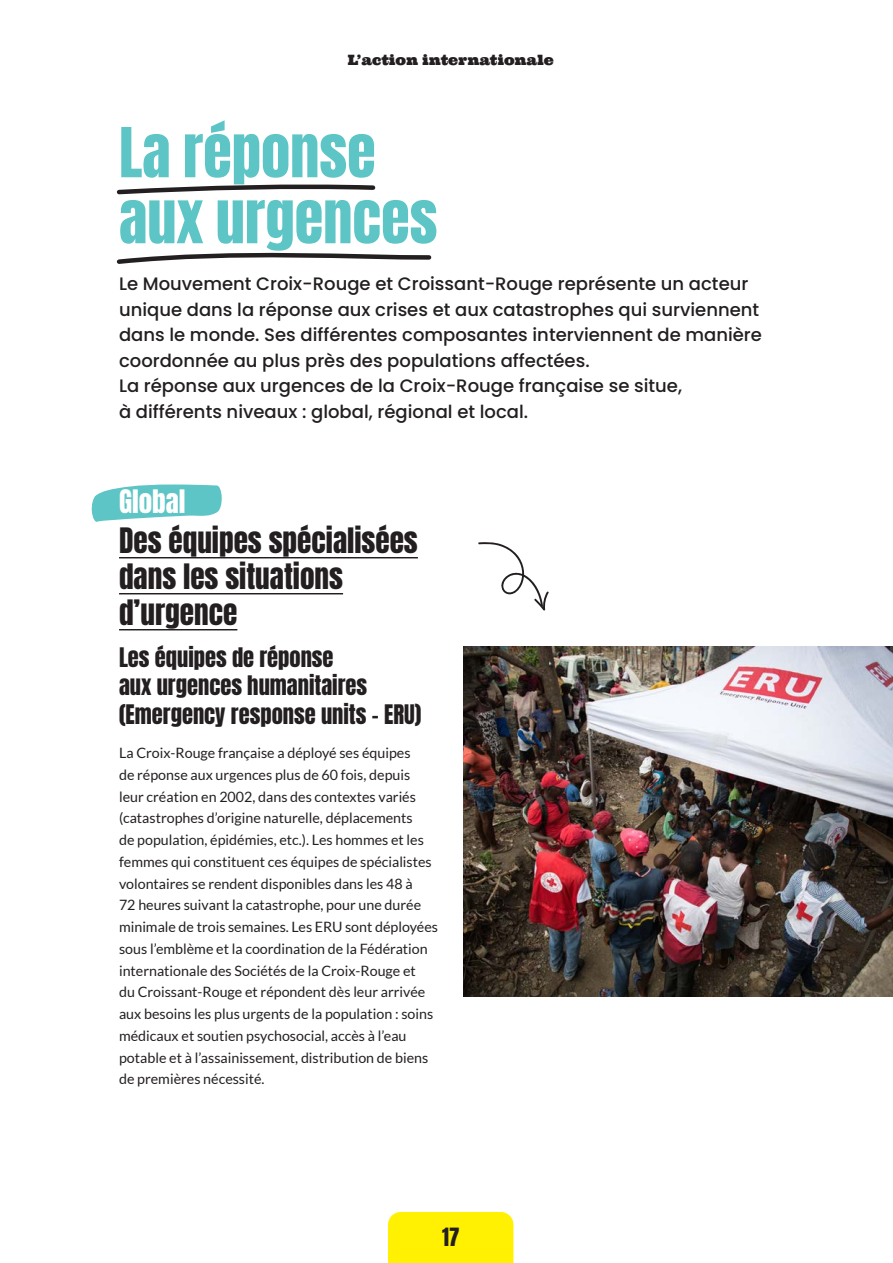
<style>
.page{position:relative;width:893px;height:1263px;background:#fff}
.page>*{position:absolute;margin:0;border:0;box-sizing:border-box;transform-origin:0 0}
.TITRE_1{font:58.5px/66px "Anton";color:#5dc5c5}
.TITRE_2{font:29.25px/36px "Anton";color:#231f20}
.TITRE_2-2{font:27px "Anton";color:#fff}
.TITRE_2-3{font:22.5px/28.5px "Anton";color:#231f20}
.t1{font:21px "Anton";color:#231f20}
.CHAPO{font:500 18px/25.5px "Poppins";color:#231f20}
.TEXTE{font:14.25px/21.8px "Lato";color:#231f20}
.t2{font:14.25px "Ultra";color:#231f20}
</style>
<div class="page">
<svg style="left:116px;top:252px;width:316px;height:12px"></svg>
<svg style="left:116px;top:184px;width:260px;height:11px"></svg>
<svg style="left:478px;top:542px;width:71px;height:69px"></svg>
<svg style="left:91px;top:484px;width:131px;height:38px"></svg>
<hr style="left:119px;top:557px;width:299px;height:1px;background:#231f20">
<hr style="left:119px;top:593px;width:224px;height:1px;background:#231f20">
<hr style="left:119px;top:629px;width:118px;height:1px;background:#231f20">
<img style="left:463px;top:646px;width:430px;height:350px">
<div style="left:388px;top:1212px;width:125px;height:51px;background:#fff101"></div>
<p class="t2" style="left:348px;top:51px;width:208px">L’action internationale</p>
<p class="TITRE_1" style="left:119px;top:124px;width:320px">La réponse aux urgences</p>
<p class="CHAPO" style="left:119px;top:271px;width:644px">Le Mouvement Croix-Rouge et Croissant-Rouge représente un acteur unique dans la réponse aux crises et aux catastrophes qui surviennent dans le monde. Ses différentes composantes interviennent de manière coordonnée au plus près des populations affectées.</p>
<p class="CHAPO" style="left:119px;top:373px;width:564px">La réponse aux urgences de la Croix-Rouge française se situe, à différents niveaux : global, régional et local.</p>
<p class="TITRE_2-2" style="left:119px;top:488px;width:68px">Global</p>
<p class="TITRE_2" style="left:119px;top:525px;width:300px">Des équipes spécialisées dans les situations d’urgence</p>
<p class="TITRE_2-3" style="left:119px;top:645px;width:304px">Les équipes de réponse<br>aux urgences humanitaires (Emergency response units - ERU)</p>
<p class="TEXTE" style="left:119px;top:742px;width:320px">La Croix-Rouge française a déployé ses équipes<br>de réponse aux urgences plus de 60 fois, depuis leur création en 2002, dans des contextes variés (catastrophes d’origine naturelle, déplacements<br>de population, épidémies, etc.). Les hommes et les femmes qui constituent ces équipes de spécialistes volontaires se rendent disponibles dans les 48 à<br>72 heures suivant la catastrophe, pour une durée minimale de trois semaines. Les ERU sont déployées sous l’emblème et la coordination de la Fédération internationale des Sociétés de la Croix-Rouge et<br>du Croissant-Rouge et répondent dès leur arrivée aux besoins les plus urgents de la population : soins médicaux et soutien psychosocial, accès à l’eau potable et à l’assainissement, distribution de biens de premières nécessité.</p>
<h3 class="t1" style="left:442px;top:1226px;width:19px">17</h3>
</div>
